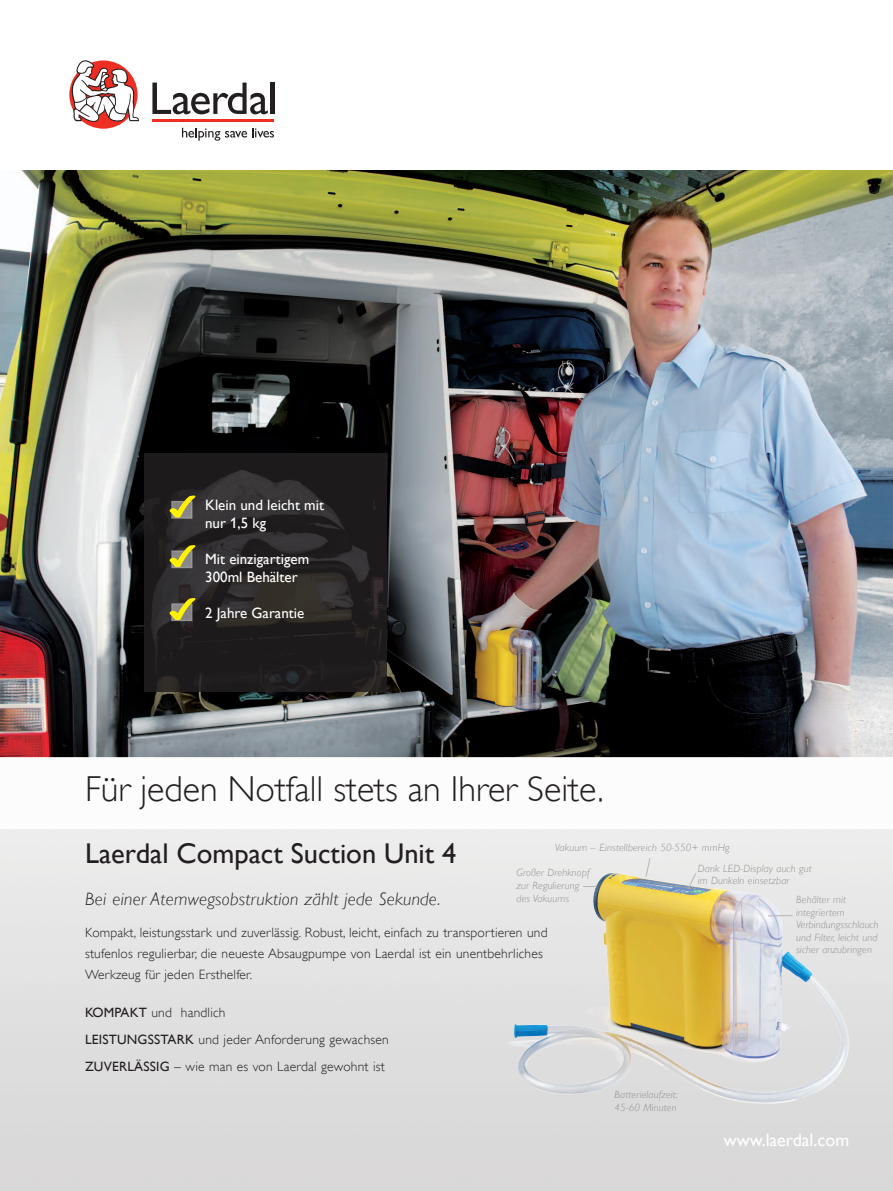
<style>
.page{position:relative;width:893px;height:1191px;background:#fff}
.page>*{position:absolute;margin:0;border:0;box-sizing:border-box;transform-origin:0 0}
.t1{font:300 36px "Gill Alt One";color:#231f20}
.t2{font:28.5px "Gill Alt One";color:#231f20}
.t3{font:italic 300 18px "Gill Alt One";letter-spacing:.015em;color:#231f20}
.t4{font:18px "Gill Alt One";color:#fff}
.t5{font:15px/18px "Gill Alt One";color:#fff}
.t6{font:300 13.5px/21px "Gill Alt One";letter-spacing:.015em;color:#231f20}
.t7{font:italic 300 10.5px/12.6px "Gill Alt One";letter-spacing:.015em;color:#908f90}
.s1{font-weight:400}
</style>
<div class="page">
<img style="left:0;top:170px;width:893px;height:587px">
<svg style="left:145px;top:453px;width:242px;height:238px;background:#252223"></svg>
<div style="left:69px;top:60px;width:69px;height:69px;background:#ee2e22;border-radius:50%"></div>
<svg style="left:152px;top:83px;width:116px;height:31px"></svg>
<hr style="left:270px;top:83px;width:4px;height:31px;background:#231f20">
<svg style="left:182px;top:128px;width:92px;height:13px"></svg>
<hr style="left:152px;top:120px;width:122px;height:2px;background:#ee2e22">
<svg style="left:69px;top:60px;width:70px;height:63px"></svg>
<img style="left:482px;top:829px;width:411px;height:286px">
<svg style="left:583px;top:886px;width:12px;height:1px"></svg>
<svg style="left:687px;top:872px;width:10px;height:17px"></svg>
<svg style="left:768px;top:915px;width:24px;height:1px"></svg>
<svg style="left:645px;top:857px;width:6px;height:20px"></svg>
<svg style="left:171px;top:517px;width:21px;height:1px"></svg>
<svg style="left:171px;top:567px;width:21px;height:1px"></svg>
<svg style="left:171px;top:620px;width:21px;height:1px"></svg>
<svg style="left:170px;top:495px;width:25px;height:22px"></svg>
<svg style="left:170px;top:545px;width:25px;height:22px"></svg>
<svg style="left:170px;top:598px;width:25px;height:22px"></svg>
<p class="t5" style="left:205px;top:496px;width:120px">Klein und leicht mit nur 1,5 kg</p>
<p class="t5" style="left:205px;top:550px;width:106px">Mit einzigartigem<br>300ml Behälter</p>
<p class="t5" style="left:205px;top:604px;width:101px">2 Jahre Garantie</p>
<h1 class="t1" style="left:85px;top:768px;width:520px">Für jeden Notfall stets an Ihrer Seite.</h1>
<h2 class="t2" style="left:85px;top:836px;width:373px">Laerdal Compact Suction Unit 4</h2>
<h3 class="t3" style="left:85px;top:888px;width:357px">Bei einer Atemwegsobstruktion zählt jede Sekunde.</h3>
<p class="t6" style="left:85px;top:921px;width:464px">Kompakt, leistungsstark und zuverlässig. Robust, leicht, einfach zu transportieren und stufenlos regulierbar, die neueste Absaugpumpe von Laerdal ist ein unentbehrliches<br>Werkzeug für jeden Ersthelfer.</p>
<p class="t6" style="left:85px;top:998px;width:305px;line-height:27px"><span class="s1">KOMPAKT</span> und handlich<br><span class="s1">LEISTUNGSSTARK</span> und jeder Anforderung gewachsen<br><span class="s1">ZUVERLÄSSIG</span> – wie man es von Laerdal gewohnt ist</p>
<p class="t7" style="left:555px;top:840px;width:177px">Vakuum – Einstellbereich 50-550+ mmHg</p>
<p class="t7" style="left:517px;top:866px;width:75px">Großer Drehknopf zur Regulierung des Vakuums</p>
<p class="t7" style="left:698px;top:861px;width:115px">Dank LED-Display auch gut im Dunkeln einsetzbar</p>
<p class="t7" style="left:796px;top:893px;width:84px">Behälter mit integriertem<br>Verbindungsschlauch und Filter, leicht und sicher anzubringen</p>
<p class="t7" style="left:614px;top:1088px;width:65px">Batterielaufzeit:<br>45-60 Minuten</p>
<h3 class="t4" style="left:724px;top:1129px;width:127px">www.laerdal.com</h3>
</div>
